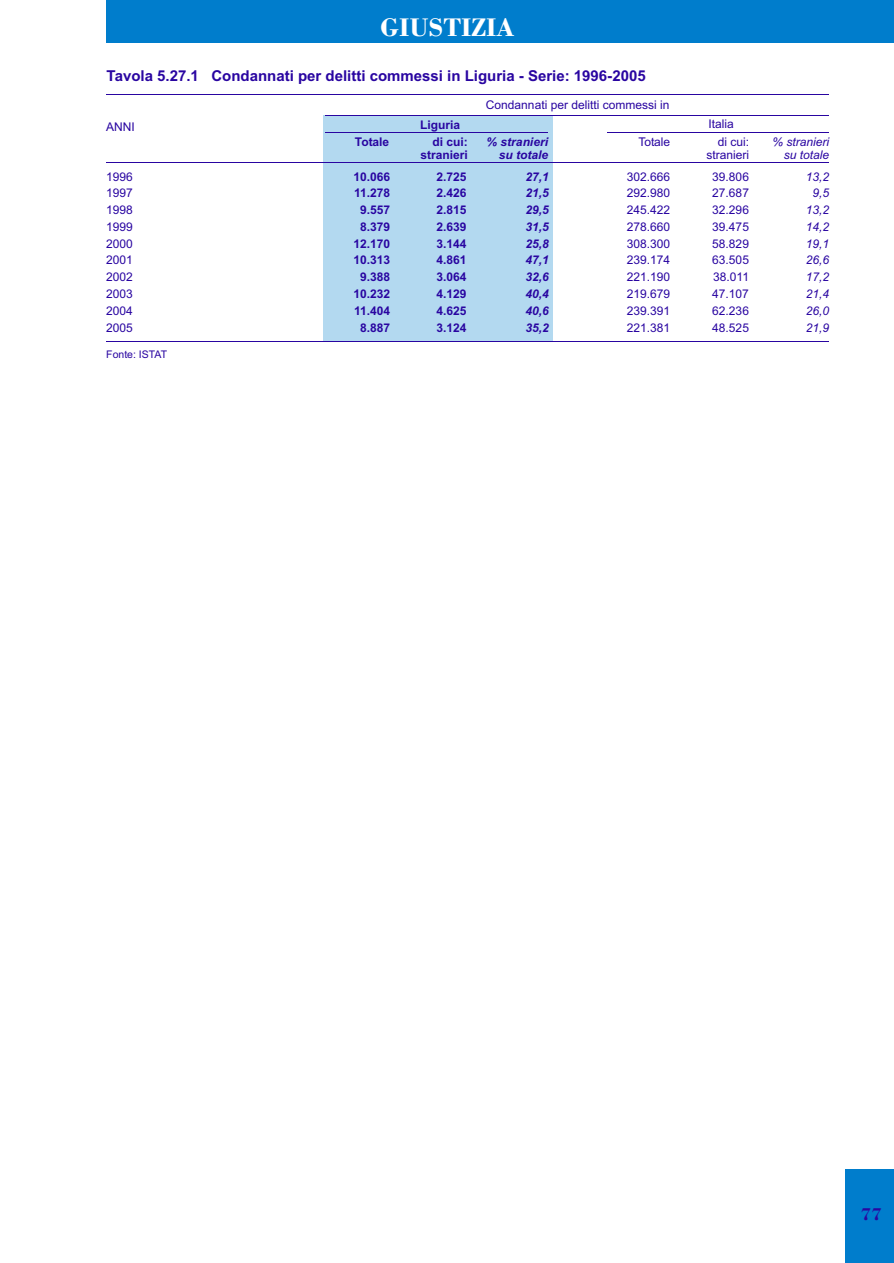
<style>
.page{position:relative;width:894px;height:1263px;background:#fff}
.page>*{position:absolute;margin:0;border:0;box-sizing:border-box;transform-origin:0 0}
.t1{font:27px "Bodoni Bd BT";color:#fff}
.t2{font:18px "Bodoni Bd BT";color:#2905a1}
.t3{font:700 15px "Arial";color:#2905a1}
.t4{font:12px/16.8px "Arial";color:#2905a1;text-align:justify}
.t5{font:700 12px/16.8px "Arial";color:#2905a1;text-align:right}
.t6{font:italic 700 12px/16.8px "Arial";color:#2905a1;text-align:right}
.t7{font:italic 12px/16.8px "Arial";color:#2905a1;text-align:right}
.t8{font:10.5px "Arial";color:#2905a1}
</style>
<div class="page">
<div style="left:323px;top:115px;width:230px;height:226px;background:#b3d9f0"></div>
<div style="left:106px;top:0;width:788px;height:43px;background:#007dcc"></div>
<div style="left:846px;top:1170px;width:48px;height:93px;background:#007dcc"></div>
<hr style="left:106px;top:95px;width:723px;height:1px;background:#2905a1">
<hr style="left:608px;top:132px;width:221px;height:1px;background:#2905a1">
<hr style="left:106px;top:341px;width:723px;height:1px;background:#2905a1">
<hr style="left:106px;top:162px;width:723px;height:1px;background:#2905a1">
<hr style="left:325px;top:132px;width:223px;height:1px;background:#2905a1">
<hr style="left:325px;top:115px;width:504px;height:1px;background:#2905a1">
<h1 class="t1" style="left:380px;top:16px;width:136px">GIUSTIZIA</h1>
<p class="t3" style="left:107px;top:70px;width:541px">Tavola 5.27.1 Condannati per delitti commessi in Liguria - Serie: 1996-2005</p>
<p class="t4" style="left:106px;top:119px;width:30px">ANNI</p>
<p class="t5" style="left:420px;top:117px;width:42px">Liguria</p>
<p class="t4" style="left:486px;top:98px;width:185px">Condannati per delitti commessi in</p>
<p class="t4" style="left:709px;top:117px;width:27px">Italia</p>
<p class="t5" style="left:355px;top:134px;width:36px">Totale</p>
<p class="t5" style="left:421px;top:136px;width:49px;line-height:13.4px">di cui: stranieri</p>
<p class="t6" style="left:487px;top:136px;width:63px;line-height:13.4px">% stranieri su totale</p>
<p class="t4" style="left:638px;top:134px;width:33px">Totale</p>
<p class="t4" style="left:706px;top:136px;width:44px;line-height:13.4px;text-align:right">di cui: stranieri</p>
<p class="t7" style="left:772px;top:136px;width:58px;line-height:13.4px">% stranieri su totale</p>
<p class="t4" style="left:106px;top:169px;width:28px">1996<br>1997<br>1998<br>1999<br>2000<br>2001<br>2002<br>2003<br>2004<br>2005</p>
<p class="t5" style="left:353px;top:169px;width:38px;text-align:center">10.066<br>11.278<br>9.557<br>8.379<br>12.170<br>10.313<br>9.388<br>10.232<br>11.404<br>8.887</p>
<p class="t5" style="left:437px;top:169px;width:32px;text-align:justify">2.725<br>2.426<br>2.815<br>2.639<br>3.144<br>4.861<br>3.064<br>4.129<br>4.625<br>3.124</p>
<p class="t6" style="left:526px;top:169px;width:25px;text-align:justify">27,1<br>21,5<br>29,5<br>31,5<br>25,8<br>47,1<br>32,6<br>40,4<br>40,6<br>35,2</p>
<p class="t4" style="left:627px;top:169px;width:45px">302.666<br>292.980<br>245.422<br>278.660<br>308.300<br>239.174<br>221.190<br>219.679<br>239.391<br>221.381</p>
<p class="t4" style="left:712px;top:169px;width:38px">39.806<br>27.687<br>32.296<br>39.475<br>58.829<br>63.505<br>38.011<br>47.107<br>62.236<br>48.525</p>
<p class="t7" style="left:806px;top:169px;width:25px;text-align:center">13,2<br>9,5<br>13,2<br>14,2<br>19,1<br>26,6<br>17,2<br>21,4<br>26,0<br>21,9</p>
<p class="t8" style="left:106px;top:350px;width:62px">Fonte: ISTAT</p>
<h2 class="t2" style="left:860px;top:1207px;width:23px">77</h2>
</div>
